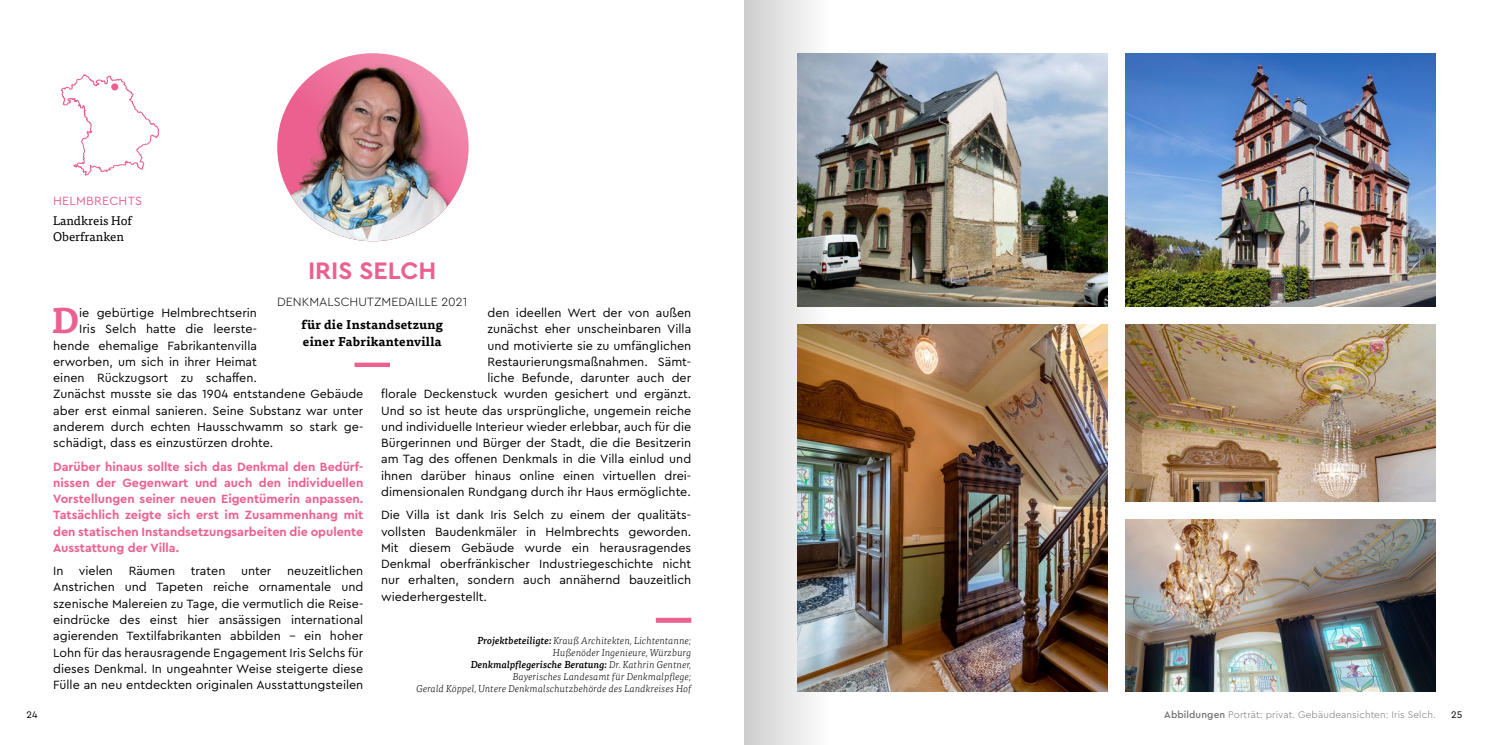
<style>
.page{position:relative;width:1489px;height:745px;background:#fff}
.page>*{position:absolute;margin:0;border:0;box-sizing:border-box;transform-origin:0 0}
.t1{font:700 35.38px "Tisa Pro";color:#ec6090}
.t2{font:700 25px "Cera Pro";color:#ec6090}
.t3{font:12.5px/16.2px "Cera Pro";color:#000;text-align:justify}
.t4{font:700 12.5px/16.2px "Cera Pro";color:#ec6090;text-align:justify}
.t5{font:700 12.5px/16.2px "Tisa Pro";letter-spacing:.02em;color:#000}
.t6{font:300 12.5px "Cera Pro";color:#000}
.t7{font:12.5px/16.2px "Tisa Pro";color:#000}
.t8{font:12.5px "Cera Pro";letter-spacing:.02em;color:#ec6090}
.t9{font:italic 300 10px/12px "Tisa Pro";letter-spacing:.01em;color:#000;text-align:right}
.t10{font:300 10px "Cera Pro";letter-spacing:.01em;color:#706f6f}
.t11{font:10px "Cera Pro";color:#000}
.s1{font-weight:500}
</style>
<div class="page">
<svg style="left:61px;top:74px;width:99px;height:102px"></svg>
<div style="left:111px;top:83px;width:7px;height:7px;background:#ec6090;border-radius:50%"></div>
<div style="left:656px;top:617px;width:35px;height:5px;background:#ec6090"></div>
<div style="left:354px;top:362px;width:36px;height:5px;background:#ec6090"></div>
<img style="left:829px;top:53px;width:278px;height:253px">
<img style="left:277px;top:53px;width:191px;height:188px">
<img style="left:1125px;top:53px;width:310px;height:253px">
<img style="left:829px;top:324px;width:278px;height:367px">
<img style="left:1125px;top:324px;width:310px;height:177px">
<img style="left:1125px;top:519px;width:310px;height:172px">
<img style="left:744px;top:0;width:85px;height:744px">
<p class="t8" style="left:53px;top:192px;width:91px">HELMBRECHTS</p>
<p class="t7" style="left:53px;top:211px;width:80px">Landkreis Hof<br>Oberfranken</p>
<h2 class="t2" style="left:308px;top:254px;width:130px">IRIS SELCH</h2>
<p class="t6" style="left:277px;top:293px;width:192px">DENKMALSCHUTZMEDAILLE 2021</p>
<p class="t5" style="left:301px;top:316px;width:143px">für die Instandsetzung einer Fabrikantenvilla</p>
<p class="t3" style="left:381px;top:304px;width:312px;text-align:right">den ideellen Wert der von außen<br>zunächst eher unscheinbaren Villa<br>und motivierte sie zu umfänglichen Restaurierungsmaßnahmen. Sämt-<br>liche Befunde, darunter auch der<br>florale Deckenstuck wurden gesichert und ergänzt.<br>Und so ist heute das ursprüngliche, ungemein reiche und individuelle Interieur wieder erlebbar, auch für die Bürgerinnen und Bürger der Stadt, die die Besitzerin am Tag des offenen Denkmals in die Villa einlud und ihnen darüber hinaus online einen virtuellen drei&shy;dimensionalen Rundgang durch ihr Haus ermöglichte.</p>
<p class="t3" style="left:381px;top:506px;width:312px">Die Villa ist dank Iris Selch zu einem der qualitäts&shy;vollsten Baudenkmäler in Helmbrechts geworden.<br>Mit diesem Gebäude wurde ein herausragendes Denkmal oberfränkischer Industriegeschichte nicht nur erhalten, sondern auch annähernd bauzeitlich wiederhergestellt.</p>
<h1 class="t1" style="left:52px;top:292px;width:29px">D</h1>
<p class="t3" style="left:79px;top:304px;width:179px">ie gebürtige Helmbrechtserin</p>
<p class="t3" style="left:79px;top:320px;width:179px">Iris Selch hatte die leerste-</p>
<p class="t3" style="left:53px;top:336px;width:205px">hende ehemalige Fabrikantenvilla</p>
<p class="t3" style="left:53px;top:352px;width:205px">erworben, um sich in ihrer Heimat</p>
<p class="t3" style="left:53px;top:369px;width:205px">einen Rückzugsort zu schaffen.</p>
<p class="t3" style="left:53px;top:385px;width:312px">Zunächst musste sie das 1904 entstandene Gebäude</p>
<p class="t3" style="left:53px;top:401px;width:312px">aber erst einmal sanieren. Seine Substanz war unter</p>
<p class="t3" style="left:53px;top:417px;width:312px">anderem durch echten Hausschwamm so stark ge-</p>
<p class="t3" style="left:53px;top:434px;width:222px">schädigt, dass es einzustürzen drohte.</p>
<p class="t4" style="left:53px;top:457px;width:312px">Darüber hinaus sollte sich das Denkmal den Bedürf&shy;nissen der Gegenwart und auch den individuellen Vorstellungen seiner neuen Eigentümerin anpassen.<br>Tatsächlich zeigte sich erst im Zusammenhang mit den statischen Instandsetzungsarbeiten die opulente Ausstattung der Villa.</p>
<p class="t3" style="left:53px;top:562px;width:61px">In vielen</p>
<p class="t3" style="left:129px;top:562px;width:48px">Räumen</p>
<p class="t3" style="left:191px;top:562px;width:36px">traten</p>
<p class="t3" style="left:241px;top:562px;width:32px">unter</p>
<p class="t3" style="left:53px;top:562px;width:312px;text-indent:234px">neuzeitlichen Anstrichen und Tapeten reiche ornamentale und szenische Malereien zu Tage, die vermutlich die Reise&shy;eindrücke des einst hier ansässigen international agierenden Textilfabrikanten abbilden – ein hoher Lohn für das herausragende Engagement Iris Selchs für dieses Denkmal. In ungeahnter Weise steigerte diese Fülle an neu entdeckten originalen Ausstattungsteilen</p>
<p class="t9" style="left:416px;top:634px;width:276px"><span class="s1">Projektbeteiligte:</span> Krauß Architekten, Lichtentanne;<br>Hußenöder Ingenieure, Würzburg<br><span class="s1">Denkmalpflegerische Beratung:</span> Dr. Kathrin Gentner,<br>Bayerisches Landesamt für Denkmalpflege;<br>Gerald Köppel, Untere Denkmalschutzbehörde des Landkreises Hof</p>
<p class="t10" style="left:1164px;top:707px;width:273px"><span class="s1">Abbildungen</span> Porträt: privat. Gebäudeansichten: Iris Selch.</p>
<p class="t11" style="left:27px;top:707px;width:13px">24</p>
<p class="t11" style="left:1450px;top:707px;width:13px">25</p>
</div>
